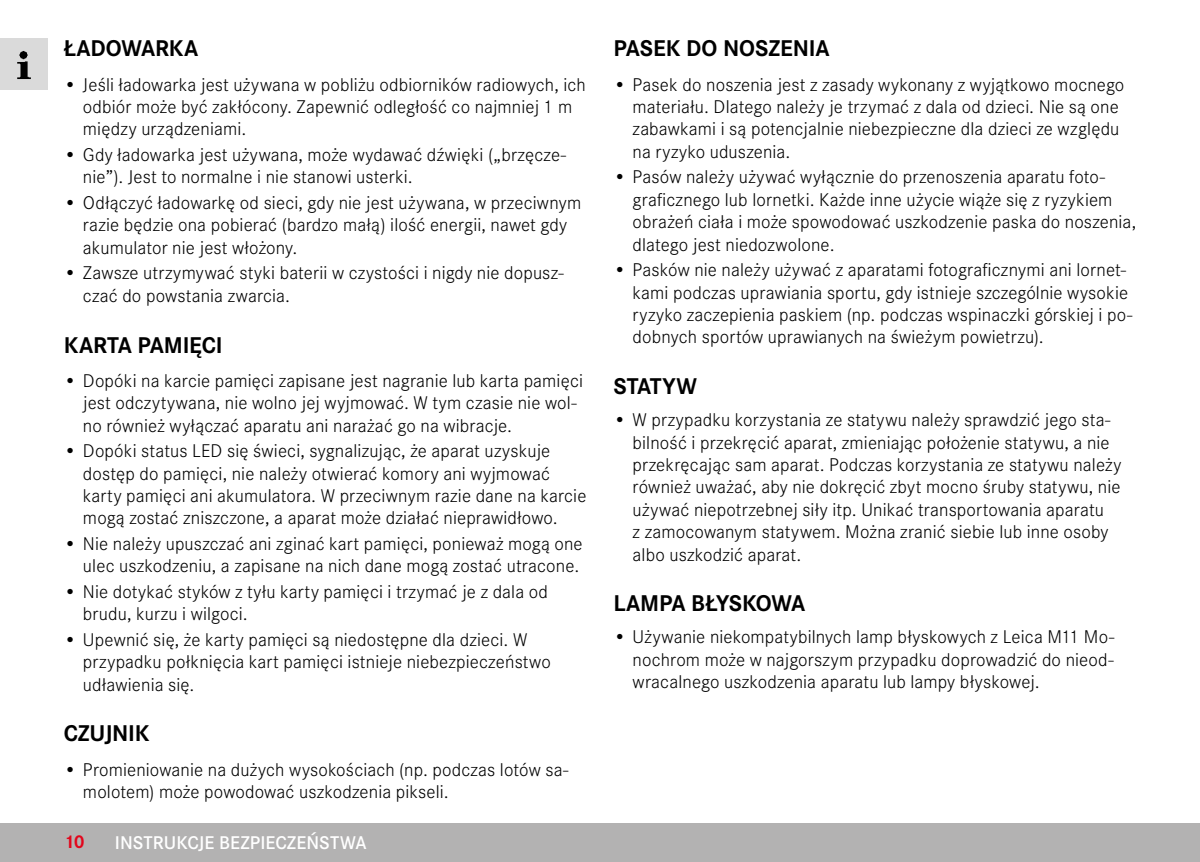
<style>
.page{position:relative;width:1200px;height:862px;background:#fff}
.page>*{position:absolute;margin:0;border:0;box-sizing:border-box;transform-origin:0 0}
.t1{font:700 23.62px "Corporate S";letter-spacing:-.01em;color:#000}
.t2{font:300 19.12px/22.3px "Corporate S";letter-spacing:.01em;color:#000}
.t3{font:600 19.12px "Corporate S";color:#fff}
.t4{font:700 19.12px "Corporate S";color:#e3051b}
</style>
<div class="page">
<div style="left:0;top:823px;width:1199px;height:38px;background:#b3b2b2"></div>
<div style="left:0;top:38px;width:48px;height:51px;background:#dadada"></div>
<img style="left:17px;top:51px;width:14px;height:28px">
<p class="t1" style="left:64px;top:30px;width:136px">ŁADOWARKA</p>
<p class="t2" style="left:83px;top:72px;width:504px;text-indent:-19px">• Jeśli ładowarka jest używana w pobliżu odbiorników radiowych, ich odbiór może być zakłócony. Zapewnić odległość co najmniej 1 m między urządzeniami.</p>
<p class="t2" style="left:83px;top:142px;width:484px;text-indent:-19px">• Gdy ładowarka jest używana, może wydawać dźwięki („brzęcze&shy;nie”). Jest to normalne i nie stanowi usterki.</p>
<p class="t2" style="left:83px;top:190px;width:499px;text-indent:-19px">• Odłączyć ładowarkę od sieci, gdy nie jest używana, w przeciwnym razie będzie ona pobierać (bardzo małą) ilość energii, nawet gdy akumulator nie jest włożony.</p>
<p class="t2" style="left:83px;top:260px;width:482px;text-indent:-19px">• Zawsze utrzymywać styki baterii w czystości i nigdy nie dopusz&shy;czać do powstania zwarcia.</p>
<p class="t1" style="left:64px;top:326px;width:160px">KARTA PAMIĘCI</p>
<p class="t2" style="left:83px;top:368px;width:501px;text-indent:-19px">• Dopóki na karcie pamięci zapisane jest nagranie lub karta pamięci jest odczytywana, nie wolno jej wyjmować. W tym czasie nie wol&shy;no również wyłączać aparatu ani narażać go na wibracje.</p>
<p class="t2" style="left:83px;top:438px;width:505px;text-indent:-19px">• Dopóki status LED się świeci, sygnalizując, że aparat uzyskuje dostęp do pamięci, nie należy otwierać komory ani wyjmować karty pamięci ani akumulatora. W przeciwnym razie dane na karcie mogą zostać zniszczone, a aparat może działać nieprawidłowo.</p>
<p class="t2" style="left:64px;top:531px;width:520px;text-align:right">• Nie należy upuszczać ani zginać kart pamięci, ponieważ mogą one ulec uszkodzeniu, a zapisane na nich dane mogą zostać utracone.</p>
<p class="t2" style="left:83px;top:579px;width:466px;text-indent:-19px">• Nie dotykać styków z tyłu karty pamięci i trzymać je z dala od brudu, kurzu i wilgoci.</p>
<p class="t2" style="left:83px;top:627px;width:469px;text-indent:-19px">• Upewnić się, że karty pamięci są niedostępne dla dzieci. W przypadku połknięcia kart pamięci istnieje niebezpieczeństwo udławienia się.</p>
<p class="t1" style="left:64px;top:714px;width:87px">CZUJNIK</p>
<p class="t2" style="left:83px;top:756px;width:487px;text-indent:-19px">• Promieniowanie na dużych wysokościach (np. podczas lotów sa&shy;molotem) może powodować uszkodzenia pikseli.</p>
<p class="t4" style="left:64px;top:826px;width:23px">10</p>
<p class="t3" style="left:115px;top:827px;width:253px">INSTRUKCJE BEZPIECZEŃSTWA</p>
<p class="t1" style="left:613px;top:30px;width:217px">PASEK DO NOSZENIA</p>
<p class="t2" style="left:632px;top:72px;width:493px;text-indent:-19px">• Pasek do noszenia jest z zasady wykonany z wyjątkowo mocnego materiału. Dlatego należy je trzymać z dala od dzieci. Nie są one zabawkami i są potencjalnie niebezpieczne dla dzieci ze względu na ryzyko uduszenia.</p>
<p class="t2" style="left:632px;top:165px;width:505px;text-indent:-19px">• Pasów należy używać wyłącznie do przenoszenia aparatu foto&shy;graficznego lub lornetki. Każde inne użycie wiąże się z ryzykiem obrażeń ciała i może spowodować uszkodzenie paska do noszenia, dlatego jest niedozwolone.</p>
<p class="t2" style="left:632px;top:257px;width:501px;text-indent:-19px">• Pasków nie należy używać z aparatami fotograficznymi ani lornet&shy;kami podczas uprawiania sportu, gdy istnieje szczególnie wysokie ryzyko zaczepienia paskiem (np. podczas wspinaczki górskiej i po&shy;dobnych sportów uprawianych na świeżym powietrzu).</p>
<p class="t1" style="left:613px;top:367px;width:85px">STATYW</p>
<p class="t2" style="left:632px;top:407px;width:490px;text-indent:-19px">• W przypadku korzystania ze statywu należy sprawdzić jego sta&shy;bilność i przekręcić aparat, zmieniając położenie statywu, a nie przekręcając sam aparat. Podczas korzystania ze statywu należy również uważać, aby nie dokręcić zbyt mocno śruby statywu, nie używać niepotrzebnej siły itp. Unikać transportowania aparatu<br>z zamocowanym statywem. Można zranić siebie lub inne osoby albo uszkodzić aparat.</p>
<p class="t1" style="left:613px;top:584px;width:193px">LAMPA BŁYSKOWA</p>
<p class="t2" style="left:632px;top:624px;width:483px;text-align:justify;text-indent:-19px">• Używanie niekompatybilnych lamp błyskowych z Leica M11 Mo&shy;nochrom może w najgorszym przypadku doprowadzić do nieod&shy;wracalnego uszkodzenia aparatu lub lampy błyskowej.</p>
</div>
